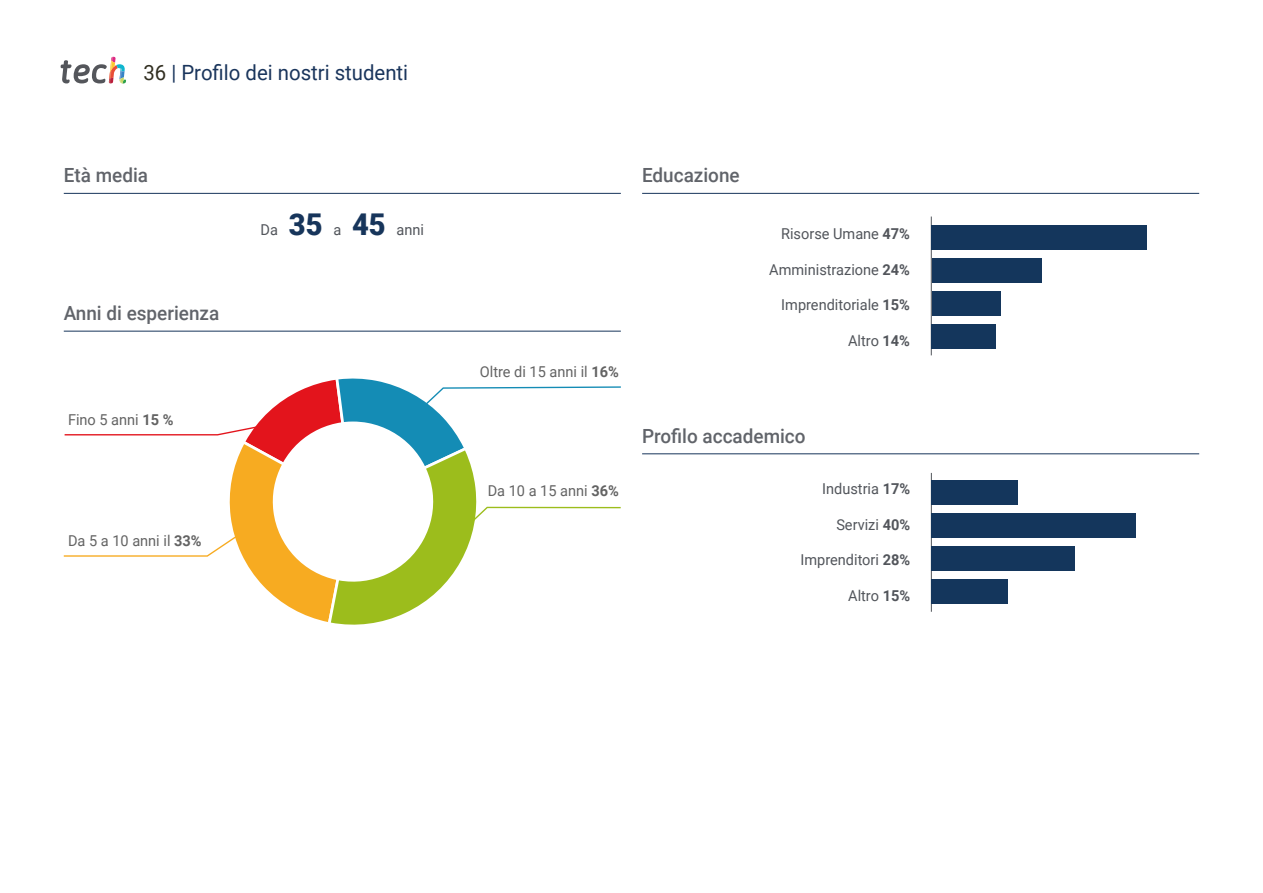
<style>
.page{position:relative;width:1263px;height:893px;background:#fff}
.page>*{position:absolute;margin:0;border:0;box-sizing:border-box;transform-origin:0 0}
.t1{font:21px "Roboto";color:#1a355c}
.t2{font:500 19.5px "Roboto";color:#61646a}
.t3{font:15px "Roboto";color:#52555b}
.t4{font:15px "Roboto";color:#636363}
.s1{color:#312e20}
.s2{font-weight:700}
.s3{font-weight:900;font-size:30px;color:#17355b}
</style>
<div class="page">
<svg style="left:61px;top:57px;width:65px;height:27px"></svg>
<hr style="left:64px;top:193px;width:557px;height:1px;background:#17355b">
<hr style="left:642px;top:453px;width:557px;height:1px;background:#17355b">
<hr style="left:931px;top:473px;width:1px;height:139px;background:#52555b">
<hr style="left:642px;top:193px;width:557px;height:1px;background:#17355b">
<hr style="left:931px;top:217px;width:1px;height:138px;background:#52555b">
<div style="left:932px;top:324px;width:64px;height:25px;background:#14365c"></div>
<div style="left:932px;top:291px;width:68px;height:25px;background:#14365c"></div>
<div style="left:932px;top:258px;width:109px;height:24px;background:#14365c"></div>
<div style="left:932px;top:225px;width:215px;height:24px;background:#14365c"></div>
<div style="left:931px;top:580px;width:77px;height:24px;background:#14365c"></div>
<div style="left:931px;top:546px;width:143px;height:25px;background:#14365c"></div>
<div style="left:931px;top:513px;width:205px;height:24px;background:#14365c"></div>
<div style="left:931px;top:480px;width:87px;height:24px;background:#14365c"></div>
<hr style="left:64px;top:331px;width:557px;height:1px;background:#17355b">
<svg style="left:64px;top:378px;width:557px;height:247px"></svg>
<h1 class="t1" style="left:144px;top:57px;width:266px"><span class="s1">36</span> | Profilo dei nostri studenti</h1>
<h2 class="t2" style="left:64px;top:161px;width:86px">Età media</h2>
<h2 class="t2" style="left:64px;top:300px;width:157px">Anni di esperienza</h2>
<p class="t4" style="left:68px;top:409px;width:107px">Fino 5 anni <span class="s2">15 %</span></p>
<p class="t3" style="left:261px;top:219px;width:165px">Da <span class="s3">35</span> a <span class="s3">45</span> anni</p>
<p class="t4" style="left:68px;top:530px;width:135px">Da 5 a 10 anni il <span class="s2">33%</span></p>
<p class="t4" style="left:480px;top:361px;width:140px">Oltre di 15 anni il <span class="s2">16%</span></p>
<p class="t4" style="left:488px;top:480px;width:133px">Da 10 a 15 anni <span class="s2">36%</span></p>
<h2 class="t2" style="left:642px;top:161px;width:99px">Educazione</h2>
<p class="t3" style="left:781px;top:224px;width:130px">Risorse Umane <span class="s2">47%</span></p>
<p class="t3" style="left:769px;top:259px;width:142px">Amministrazione <span class="s2">24%</span></p>
<p class="t3" style="left:781px;top:295px;width:130px">Imprenditoriale <span class="s2">15%</span></p>
<p class="t3" style="left:848px;top:330px;width:63px">Altro <span class="s2">14%</span></p>
<h2 class="t2" style="left:642px;top:422px;width:165px">Profilo accademico</h2>
<p class="t3" style="left:822px;top:479px;width:89px">Industria <span class="s2">17%</span></p>
<p class="t3" style="left:836px;top:514px;width:75px">Servizi <span class="s2">40%</span></p>
<p class="t3" style="left:800px;top:550px;width:111px">Imprenditori <span class="s2">28%</span></p>
<p class="t3" style="left:848px;top:585px;width:63px">Altro <span class="s2">15%</span></p>
</div>
